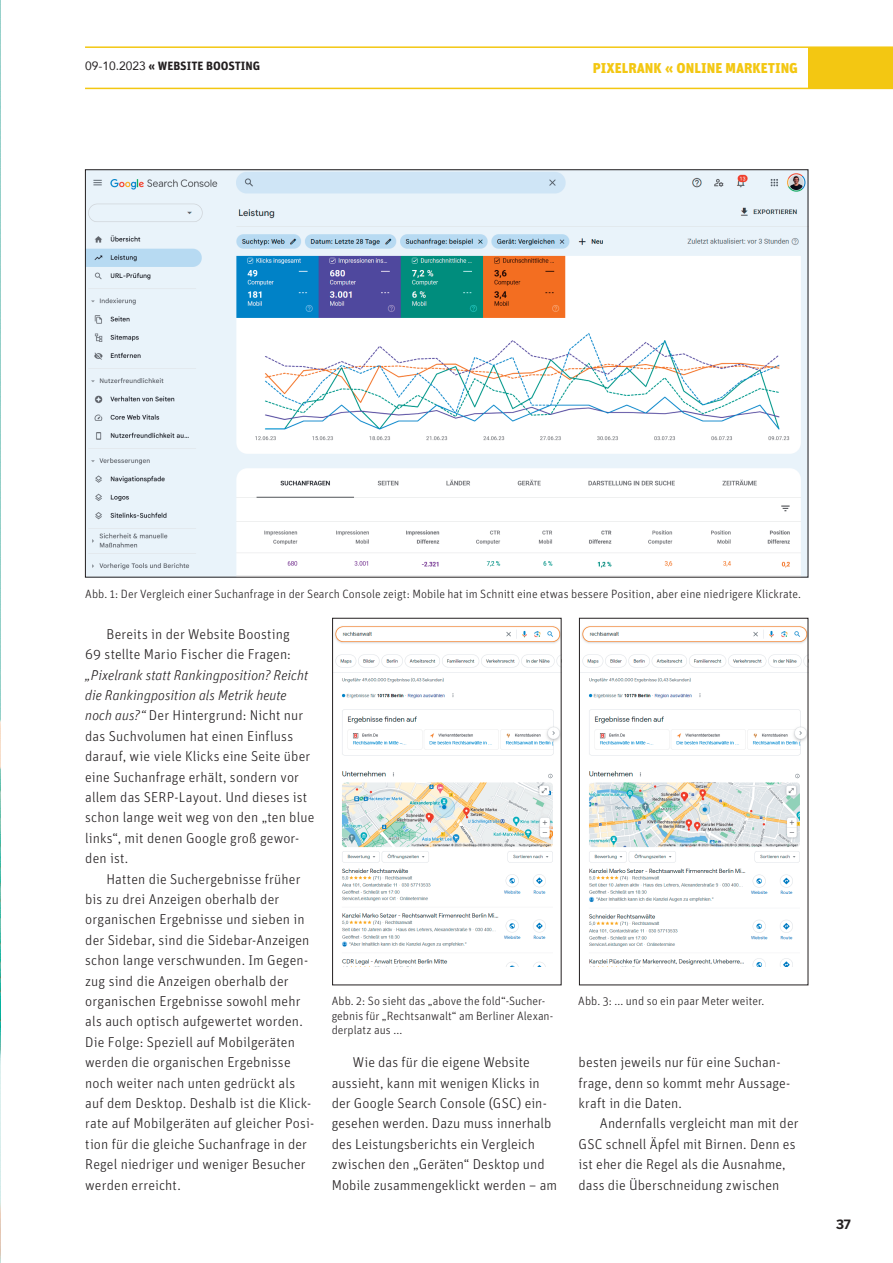
<style>
.page{position:relative;width:893px;height:1263px;background:#fff}
.page>*{position:absolute;margin:0;border:0;box-sizing:border-box;transform-origin:0 0}
.t1{font:300 14.25px/20.4px "Unit";letter-spacing:.01em;color:#231f20}
.t2{font:900 14.25px "Unit";color:#f3c712}
.t3{font:700 12.75px "Benton Sans";color:#231f20}
.t4{font:300 12px/14.4px "Unit";color:#231f20}
.t5{font:700 12px "Unit";color:#231f20}
.s1{font-family:"Avenir";font-weight:400}
.s2{font-style:italic}
</style>
<div class="page">
<div style="left:808px;top:47px;width:85px;height:41px;background:#f3c712"></div>
<hr style="left:85px;top:46px;width:808px;height:2px;background:#f3c712">
<hr style="left:85px;top:88px;width:808px;height:1px;background:#f3c712">
<img style="left:0;top:0;width:1px;height:1263px">
<img style="left:87px;top:172px;width:719px;height:403px">
<img style="left:334px;top:626px;width:225px;height:341px">
<div style="left:332px;top:618px;width:229px;height:367px;border:1px solid #231f20"></div>
<img style="left:581px;top:626px;width:225px;height:341px">
<div style="left:579px;top:618px;width:229px;height:367px;border:1px solid #231f20"></div>
<p class="t5" style="left:85px;top:59px;width:177px"><span class="s1">09-10.2023</span> « WEBSITE BOOSTING</p>
<p class="t2" style="left:593px;top:59px;width:207px">PIXELRANK « ONLINE MARKETING</p>
<p class="t4" style="left:85px;top:586px;width:717px">Abb. 1: Der Vergleich einer Suchanfrage in der Search Console zeigt: Mobile hat im Schnitt eine etwas bessere Position, aber eine niedrigere Klickrate.</p>
<p class="t1" style="left:85px;top:624px;width:207px;text-align:right">Bereits in der Website Boosting<br>69 stellte Mario Fischer die Fragen:</p>
<p class="t1" style="left:85px;top:664px;width:231px"><span class="s2">„Pixelrank statt Rankingposition? Reicht die Rankingposition als Metrik heute noch aus?“</span> Der Hintergrund: Nicht nur das Suchvolumen hat einen Einfluss darauf, wie viele Klicks eine Seite über eine Suchanfrage erhält, sondern vor allem das SERP-Layout. Und dieses ist schon lange weit weg von den „ten blue links“, mit denen Google groß gewor&shy;den ist.</p>
<p class="t1" style="left:85px;top:868px;width:231px;text-indent:21px">Hatten die Suchergebnisse früher bis zu drei Anzeigen oberhalb der organischen Ergebnisse und sieben in der Sidebar, sind die Sidebar-Anzeigen schon lange verschwunden. Im Gegen&shy;zug sind die Anzeigen oberhalb der organischen Ergebnisse sowohl mehr als auch optisch aufgewertet worden.<br>Die Folge: Speziell auf Mobilgeräten werden die organischen Ergebnisse noch weiter nach unten gedrückt als auf dem Desktop. Deshalb ist die Klick&shy;rate auf Mobilgeräten auf gleicher Posi&shy;tion für die gleiche Suchanfrage in der Regel niedriger und weniger Besucher werden erreicht.</p>
<p class="t4" style="left:332px;top:994px;width:223px">Abb. 2: So sieht das „above the fold“-Sucher&shy;gebnis für „Rechtsanwalt“ am Berliner Alexan&shy;derplatz aus ...</p>
<p class="t4" style="left:578px;top:994px;width:188px">Abb. 3: ... und so ein paar Meter weiter.</p>
<p class="t1" style="left:332px;top:1052px;width:227px;text-indent:21px">Wie das für die eigene Website aussieht, kann mit wenigen Klicks in der Google Search Console (GSC) ein&shy;gesehen werden. Dazu muss innerhalb des Leistungsberichts ein Vergleich zwischen den „Geräten“ Desktop und Mobile zusammengeklickt werden – am</p>
<p class="t1" style="left:579px;top:1052px;width:213px">besten jeweils nur für eine Suchan&shy;frage, denn so kommt mehr Aussage&shy;kraft in die Daten.</p>
<p class="t1" style="left:579px;top:1113px;width:221px;text-indent:21px">Andernfalls vergleicht man mit der GSC schnell Äpfel mit Birnen. Denn es ist eher die Regel als die Ausnahme, dass die Überschneidung zwischen</p>
<p class="t3" style="left:836px;top:1217px;width:16px">37</p>
</div>
